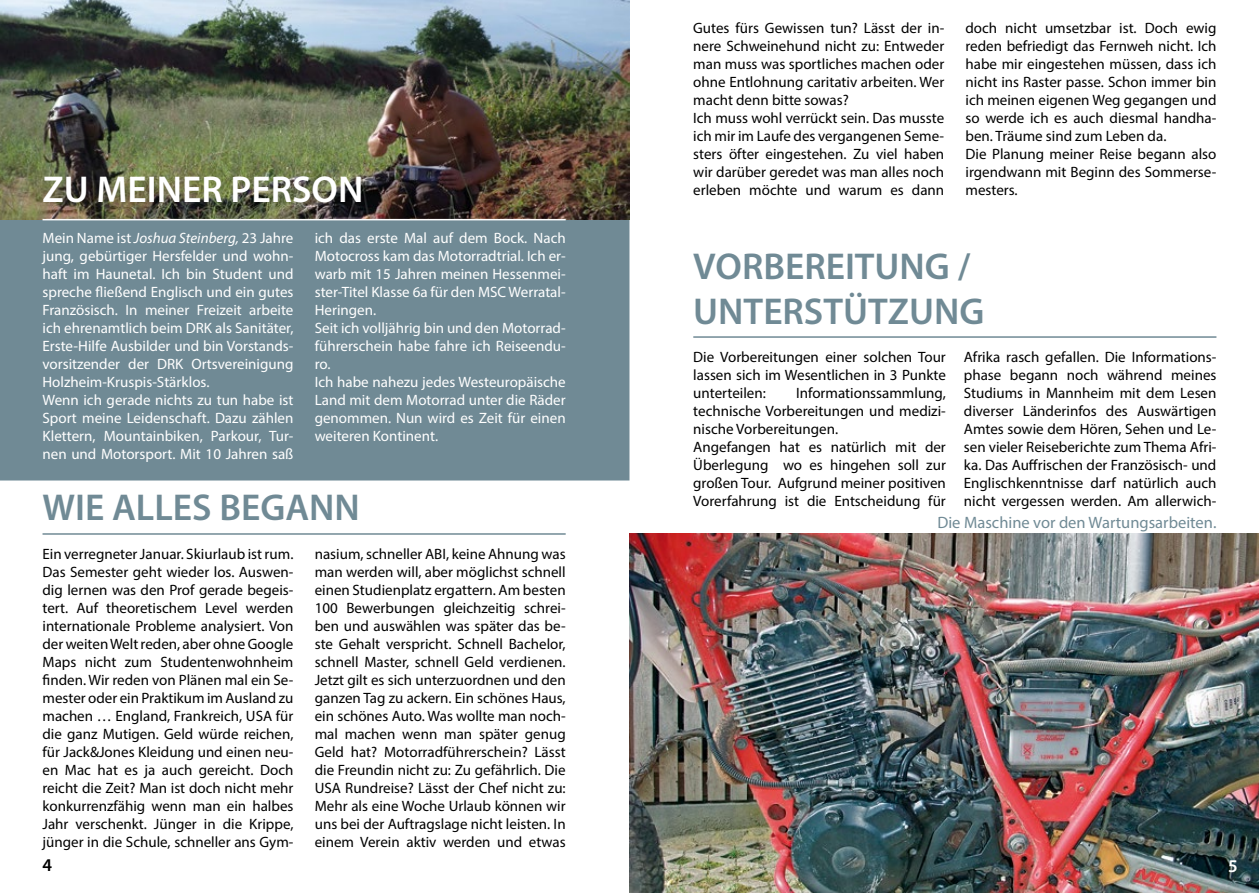
<style>
.page{position:relative;width:1259px;height:893px;background:#fff}
.page>*{position:absolute;margin:0;border:0;box-sizing:border-box;transform-origin:0 0}
.t1{font:600 37.5px/45px "Myriad Pro";color:#708a95}
.t2{font:600 37.5px "Myriad Pro";color:#fff}
.t3{font:600 18px "Myriad Pro";color:#000}
.t4{font:600 18px "Myriad Pro";color:#fff}
.t5{font:16.5px "Myriad Pro";color:#708a95}
.t6{font:15px/18px "Myriad Pro";color:#000;text-align:justify}
.t7{font:15px/18px "Myriad Pro";color:#fff}
.s1{font-style:italic}
</style>
<div class="page">
<div style="left:0;top:220px;width:629px;height:260px;background:#708a95"></div>
<img style="left:0;top:0;width:629px;height:219px">
<hr style="left:43px;top:533px;width:523px;height:2px;background:#708a95">
<hr style="left:693px;top:336px;width:523px;height:2px;background:#708a95">
<img style="left:630px;top:533px;width:629px;height:360px">
<h1 class="t2" style="left:43px;top:166px;width:322px">ZU MEINER PERSON</h1>
<p class="t7" style="left:43px;top:229px;width:252px">Mein Name ist <span class="s1">Joshua Steinberg,</span> 23 Jahre jung, gebürtiger Hersfelder und wohn&shy;haft im Haunetal. Ich bin Student und spreche fließend Englisch und ein gutes Französisch. In meiner Freizeit arbeite ich ehrenamtlich beim DRK als Sanitäter, Erste-Hilfe Ausbilder und bin Vorstands&shy;vorsitzender der DRK Ortsvereinigung Holzheim-Kruspis-Stärklos.<br>Wenn ich gerade nichts zu tun habe ist Sport meine Leidenschaft. Dazu zählen Klettern, Mountainbiken, Parkour, Tur&shy;nen und Motorsport. Mit 10 Jahren saß</p>
<p class="t7" style="left:315px;top:229px;width:252px">ich das erste Mal auf dem Bock. Nach<br>Motocross kam das Motorradtrial. Ich er&shy;warb mit 15 Jahren meinen Hessenmei&shy;ster-Titel Klasse 6a für den MSC Werratal-<br>Heringen.<br>Seit ich volljährig bin und den Motorrad&shy;führerschein habe fahre ich Reiseendu&shy;ro.<br>Ich habe nahezu jedes Westeuropäische<br>Land mit dem Motorrad unter die Räder genommen. Nun wird es Zeit für einen weiteren Kontinent.</p>
<h1 class="t1" style="left:43px;top:484px;width:319px">WIE ALLES BEGANN</h1>
<p class="t6" style="left:43px;top:544px;width:252px">Ein verregneter Januar. Skiurlaub ist rum.<br>Das Semester geht wieder los. Auswen&shy;dig lernen was den Prof gerade begeis&shy;tert. Auf theoretischem Level werden internationale Probleme analysiert. Von der weiten Welt reden, aber ohne Google Maps nicht zum Studentenwohnheim finden. Wir reden von Plänen mal ein Se&shy;mester oder ein Praktikum im Ausland zu machen … England, Frankreich, USA für die ganz Mutigen. Geld würde reichen, für Jack&amp;Jones Kleidung und einen neu&shy;en Mac hat es ja auch gereicht. Doch reicht die Zeit? Man ist doch nicht mehr konkurrenzfähig wenn man ein halbes Jahr verschenkt. Jünger in die Krippe, jünger in die Schule, schneller ans Gym-</p>
<p class="t6" style="left:315px;top:544px;width:252px">nasium, schneller ABI, keine Ahnung was man werden will, aber möglichst schnell einen Studienplatz ergattern. Am besten 100 Bewerbungen gleichzeitig schrei&shy;ben und auswählen was später das be&shy;ste Gehalt verspricht. Schnell Bachelor, schnell Master, schnell Geld verdienen.<br>Jetzt gilt es sich unterzuordnen und den ganzen Tag zu ackern. Ein schönes Haus, ein schönes Auto. Was wollte man noch&shy;mal machen wenn man später genug Geld hat? Motorradführerschein? Lässt die Freundin nicht zu: Zu gefährlich. Die USA Rundreise? Lässt der Chef nicht zu:<br>Mehr als eine Woche Urlaub können wir uns bei der Auftragslage nicht leisten. In einem Verein aktiv werden und etwas</p>
<p class="t3" style="left:43px;top:854px;width:11px">4</p>
<p class="t6" style="left:693px;top:18px;width:252px;text-align:left">Gutes fürs Gewissen tun? Lässt der in&shy;nere Schweinehund nicht zu: Entweder man muss was sportliches machen oder ohne Entlohnung caritativ arbeiten. Wer macht denn bitte sowas?<br>Ich muss wohl verrückt sein. Das musste ich mir im Laufe des vergangenen Seme&shy;sters öfter eingestehen. Zu viel haben wir darüber geredet was man alles noch erleben möchte und warum es dann</p>
<p class="t6" style="left:965px;top:18px;width:252px;text-align:left">doch nicht umsetzbar ist. Doch ewig reden befriedigt das Fernweh nicht. Ich habe mir eingestehen müssen, dass ich nicht ins Raster passe. Schon immer bin ich meinen eigenen Weg gegangen und so werde ich es auch diesmal handha&shy;ben. Träume sind zum Leben da.<br>Die Planung meiner Reise begann also irgendwann mit Beginn des Sommerse&shy;mesters.</p>
<h1 class="t1" style="left:693px;top:243px;width:292px">VORBEREITUNG /<br>UNTERSTÜTZUNG</h1>
<p class="t6" style="left:693px;top:348px;width:254px">Die Vorbereitungen einer solchen Tour lassen sich im Wesentlichen in 3 Punkte unterteilen:</p>
<p class="t6" style="left:693px;top:384px;width:254px;text-align:left;text-indent:103px">Informationssammlung, technische Vorbereitungen und medizi&shy;nische Vorbereitungen.<br>Angefangen hat es natürlich mit der Überlegung wo es hingehen soll zur großen Tour. Aufgrund meiner positiven Vorerfahrung ist die Entscheidung für</p>
<p class="t6" style="left:964px;top:348px;width:254px">Afrika rasch gefallen. Die Informations&shy;phase begann noch während meines Studiums in Mannheim mit dem Lesen diverser Länderinfos des Auswärtigen Amtes sowie dem Hören, Sehen und Le&shy;sen vieler Reiseberichte zum Thema Afri&shy;ka. Das Auffrischen der Französisch- und Englischkenntnisse darf natürlich auch nicht vergessen werden. Am allerwich-</p>
<p class="t5" style="left:937px;top:513px;width:280px">Die Maschine vor den Wartungsarbeiten.</p>
<p class="t4" style="left:1228px;top:855px;width:11px">5</p>
</div>
